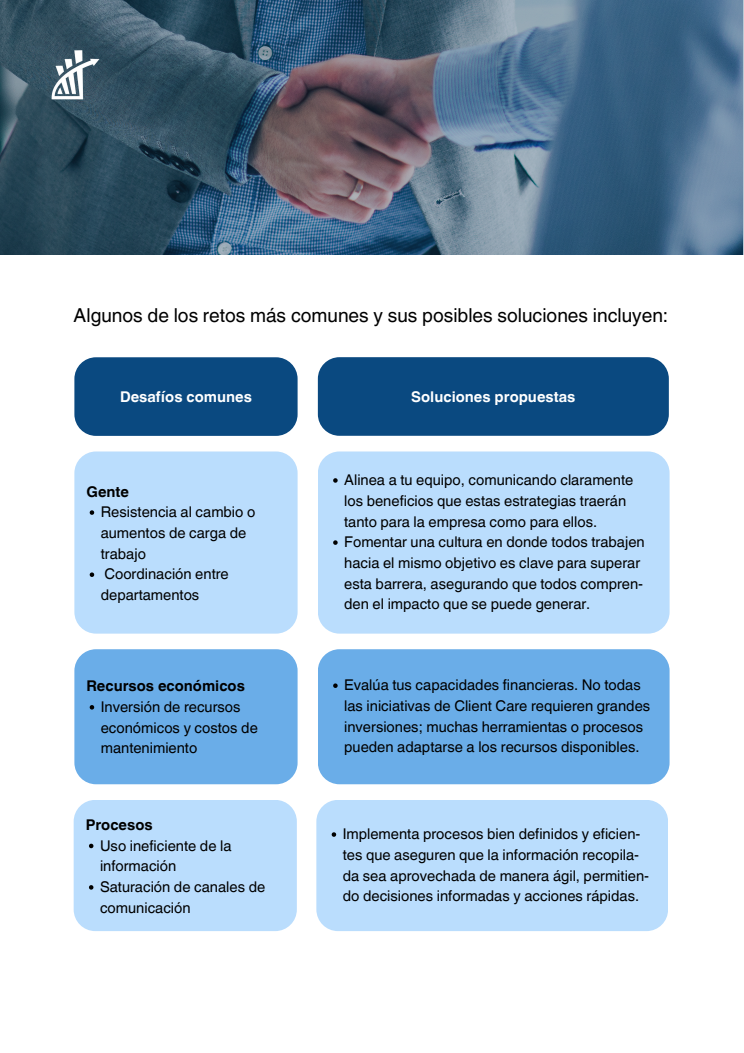
<style>
.page{position:relative;width:744px;height:1053px;background:#fff}
.page>*{position:absolute;margin:0;border:0;box-sizing:border-box;transform-origin:0 0}
.t1{font:19.2px "Helvetica World";color:#000}
.t2{font:14.8px/20.7px "Helvetica World";color:#000}
.t3{font:700 14.8px "Helvetica World";color:#fff}
.t4{font:700 14.8px "Helvetica World";color:#000}
</style>
<div class="page">
<svg style="left:0;top:0;width:744px;height:255px;background:#476279"></svg>
<img style="left:33px;top:33px;width:83px;height:83px">
<div style="left:74px;top:357px;width:224px;height:79px;background:#0a4980;border-radius:22px"></div>
<div style="left:318px;top:357px;width:351px;height:79px;background:#0a4980;border-radius:22px"></div>
<div style="left:74px;top:451px;width:224px;height:182px;background:#baddfd;border-radius:22px"></div>
<svg style="left:90px;top:510px;width:4px;height:5px"></svg>
<svg style="left:90px;top:572px;width:4px;height:5px"></svg>
<div style="left:318px;top:451px;width:352px;height:182px;background:#baddfd;border-radius:22px"></div>
<svg style="left:333px;top:478px;width:5px;height:4px"></svg>
<svg style="left:333px;top:540px;width:5px;height:5px"></svg>
<div style="left:74px;top:649px;width:223px;height:135px;background:#6aade8;border-radius:22px"></div>
<svg style="left:90px;top:705px;width:4px;height:4px"></svg>
<div style="left:318px;top:649px;width:352px;height:135px;background:#6aade8;border-radius:22px"></div>
<svg style="left:333px;top:683px;width:5px;height:5px"></svg>
<div style="left:74px;top:799px;width:223px;height:132px;background:#baddfd;border-radius:22px"></div>
<svg style="left:89px;top:843px;width:4px;height:5px"></svg>
<svg style="left:89px;top:885px;width:4px;height:4px"></svg>
<div style="left:316px;top:799px;width:352px;height:132px;background:#baddfd;border-radius:22px"></div>
<svg style="left:332px;top:832px;width:4px;height:4px"></svg>
<p class="t1" style="left:74px;top:304px;width:596px">Algunos de los retos más comunes y sus posibles soluciones incluyen:</p>
<h1 class="t3" style="left:120px;top:385px;width:133px">Desafíos comunes</h1>
<h2 class="t3" style="left:411px;top:385px;width:166px">Soluciones propuestas</h2>
<h2 class="t4" style="left:86px;top:479px;width:44px">Gente</h2>
<h2 class="t2" style="left:101px;top:501px;width:156px">Resistencia al cambio o aumentos de carga de</h2>
<p class="t2" style="left:101px;top:543px;width:47px">trabajo</p>
<p class="t2" style="left:101px;top:564px;width:130px">Coordinación entre departamentos</p>
<h2 class="t4" style="left:86px;top:674px;width:160px">Recursos económicos</h2>
<p class="t2" style="left:101px;top:696px;width:159px">Inversión de recursos económicos y costos de mantenimiento</p>
<h2 class="t4" style="left:86px;top:812px;width:68px">Procesos</h2>
<p class="t2" style="left:100px;top:835px;width:133px">Uso ineficiente de la información</p>
<p class="t2" style="left:100px;top:876px;width:167px">Saturación de canales de comunicación</p>
<p class="t2" style="left:344px;top:469px;width:291px">Alinea a tu equipo, comunicando claramente los beneficios que estas estrategias traerán tanto para la empresa como para ellos.</p>
<p class="t2" style="left:344px;top:531px;width:302px">Fomentar una cultura en donde todos trabajen hacia el mismo objetivo es clave para superar esta barrera, asegurando que todos compren&shy;den el impacto que se puede generar.</p>
<p class="t2" style="left:344px;top:674px;width:308px">Evalúa tus capacidades financieras. No todas las iniciativas de Client Care requieren grandes inversiones; muchas herramientas o procesos pueden adaptarse a los recursos disponibles.</p>
<p class="t2" style="left:343px;top:823px;width:308px">Implementa procesos bien definidos y eficien&shy;tes que aseguren que la información recopila&shy;da sea aprovechada de manera ágil, permitien&shy;do decisiones informadas y acciones rápidas.</p>
</div>
